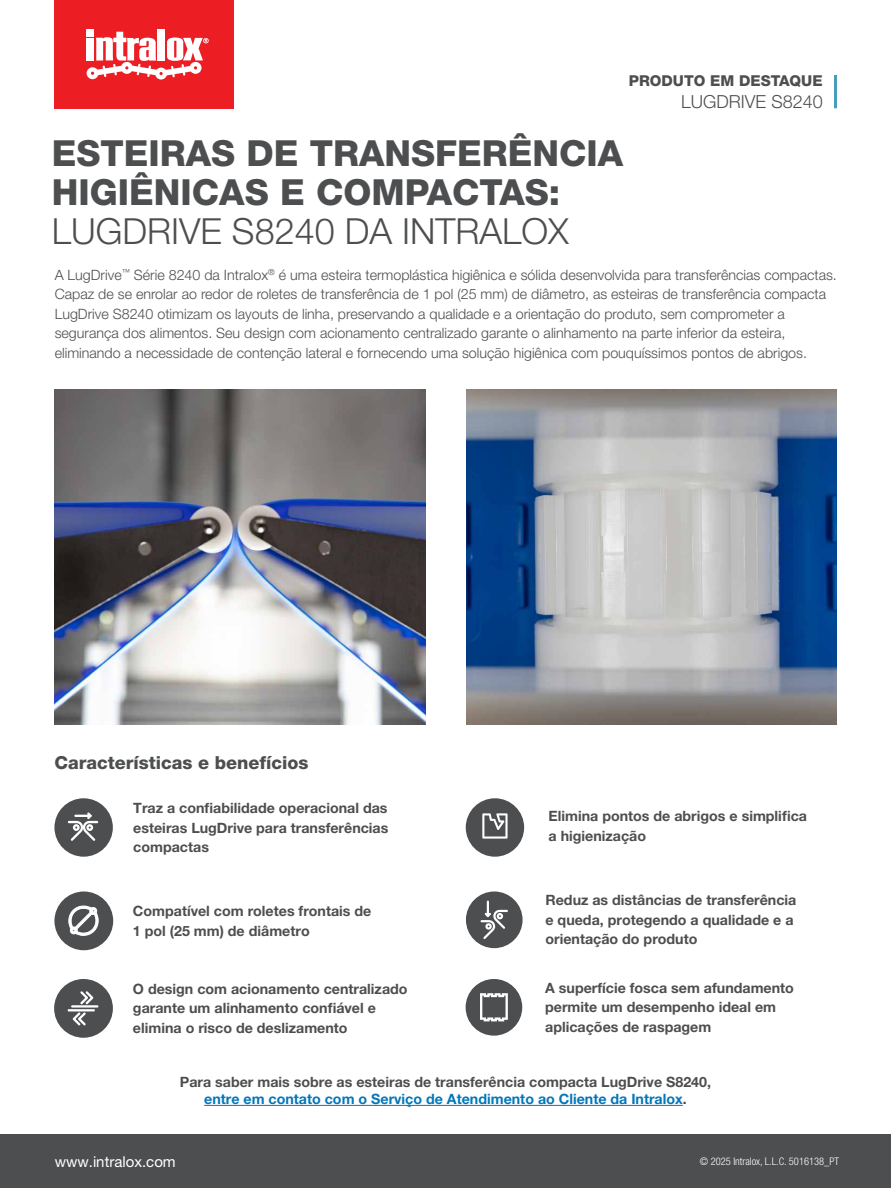
<style>
.page{position:relative;width:891px;height:1188px;background:#fff}
.page>*{position:absolute;margin:0;border:0;box-sizing:border-box;transform-origin:0 0}
.t1{font:800 36px/39px "Helvetica Neue LT Pro";color:#4d4e4f}
.t2{font:300 36px "Helvetica Neue LT Pro";color:#4d4e4f}
.t3{font:800 18px "Helvetica Neue LT Pro";color:#4d4e4f}
.t4{font:300 18px "Helvetica Neue LT Pro";color:#4d4e4f}
.t5{font:800 15px "Helvetica Neue LT Pro";color:#4d4e4f}
.t6{font:15px "Helvetica Neue LT Pro";color:#fff}
.t7{font:700 14.25px/19.5px "Helvetica Neue LT Pro";color:#4d4e4f}
.t8{font:300 14.25px/19.5px "Helvetica Neue LT Pro";color:#4d4e4f}
.t9{font:300 condensed 10.5px "Helvetica Neue LT Pro";color:#fff}
.s1{color:#0377ba}
</style>
<div class="page">
<div style="left:55px;top:0;width:179px;height:108px;background:#ed1d24"></div>
<div style="left:86px;top:29px;width:8px;height:7px;background:#fff"></div>
<div style="left:86px;top:38px;width:8px;height:22px;background:#fff"></div>
<div style="left:158px;top:29px;width:7px;height:31px;background:#fff"></div>
<svg style="left:87px;top:32px;width:122px;height:48px"></svg>
<div style="left:0;top:1134px;width:891px;height:54px;background:#4d4e4f"></div>
<hr style="left:834px;top:75px;width:3px;height:33px;background:#479ebc">
<img style="left:54px;top:390px;width:371px;height:334px">
<img style="left:466px;top:390px;width:371px;height:334px">
<hr style="left:204px;top:1105px;width:479px;height:1px;background:#0377ba">
<div style="left:54px;top:798px;width:59px;height:59px;background:#4d4e4f;border-radius:50%"></div>
<div style="left:54px;top:892px;width:59px;height:58px;background:#4d4e4f;border-radius:50%"></div>
<div style="left:54px;top:979px;width:59px;height:59px;background:#4d4e4f;border-radius:50%"></div>
<div style="left:466px;top:798px;width:58px;height:59px;background:#4d4e4f;border-radius:50%"></div>
<div style="left:466px;top:892px;width:57px;height:56px;background:#4d4e4f;border-radius:50%"></div>
<div style="left:466px;top:979px;width:56px;height:57px;background:#4d4e4f;border-radius:50%"></div>
<svg style="left:482px;top:813px;width:26px;height:26px"></svg>
<svg style="left:68px;top:812px;width:30px;height:29px"></svg>
<svg style="left:68px;top:906px;width:31px;height:30px"></svg>
<svg style="left:80px;top:991px;width:13px;height:13px"></svg>
<svg style="left:73px;top:1012px;width:13px;height:13px"></svg>
<hr style="left:71px;top:1005px;width:27px;height:3px;background:#fff">
<hr style="left:68px;top:1009px;width:27px;height:2px;background:#fff">
<svg style="left:481px;top:901px;width:27px;height:38px"></svg>
<svg style="left:480px;top:993px;width:28px;height:28px"></svg>
<p class="t5" style="left:629px;top:71px;width:195px">PRODUTO EM DESTAQUE</p>
<p class="t4" style="left:681px;top:91px;width:143px">LUGDRIVE S8240</p>
<h1 class="t1" style="left:52px;top:133px;width:573px">ESTEIRAS DE TRANSFERÊNCIA<br>HIGIÊNICAS E COMPACTAS:</h1>
<h1 class="t2" style="left:52px;top:209px;width:518px">LUGDRIVE S8240 DA INTRALOX</h1>
<p class="t8" style="left:55px;top:265px;width:784px">A LugDrive<sup>™</sup> Série 8240 da Intralox<sup>®</sup> é uma esteira termoplástica higiênica e sólida desenvolvida para transferências compactas.<br>Capaz de se enrolar ao redor de roletes de transferência de 1 pol (25 mm) de diâmetro, as esteiras de transferência compacta LugDrive S8240 otimizam os layouts de linha, preservando a qualidade e a orientação do produto, sem comprometer a segurança dos alimentos. Seu design com acionamento centralizado garante o alinhamento na parte inferior da esteira, eliminando a necessidade de contenção lateral e fornecendo uma solução higiênica com pouquíssimos pontos de abrigos.</p>
<p class="t3" style="left:54px;top:752px;width:256px">Características e benefícios</p>
<p class="t7" style="left:133px;top:798px;width:257px;text-align:justify">Traz a confiabilidade operacional das esteiras LugDrive para transferências compactas</p>
<p class="t7" style="left:133px;top:901px;width:240px">Compatível com roletes frontais de<br>1 pol (25 mm) de diâmetro</p>
<p class="t7" style="left:133px;top:979px;width:276px">O design com acionamento centralizado garante um alinhamento confiável e elimina o risco de deslizamento</p>
<p class="t7" style="left:549px;top:806px;width:260px">Elimina pontos de abrigos e simplifica a higienização</p>
<p class="t7" style="left:546px;top:890px;width:252px">Reduz as distâncias de transferência e queda, protegendo a qualidade e a orientação do produto</p>
<p class="t7" style="left:545px;top:978px;width:250px">A superfície fosca sem afundamento permite um desempenho ideal em aplicações de raspagem</p>
<p class="t7" style="left:180px;top:1073px;width:533px;line-height:17.2px;text-align:center">Para saber mais sobre as esteiras de transferência compacta LugDrive S8240, <span class="s1">entre em contato com o Serviço de Atendimento ao Cliente da Intralox</span>.</p>
<p class="t6" style="left:55px;top:1152px;width:123px">www.intralox.com</p>
<p class="t9" style="left:700px;top:1155px;width:141px">© 2025 Intralox, L.L.C. 5016138_PT</p>
</div>
